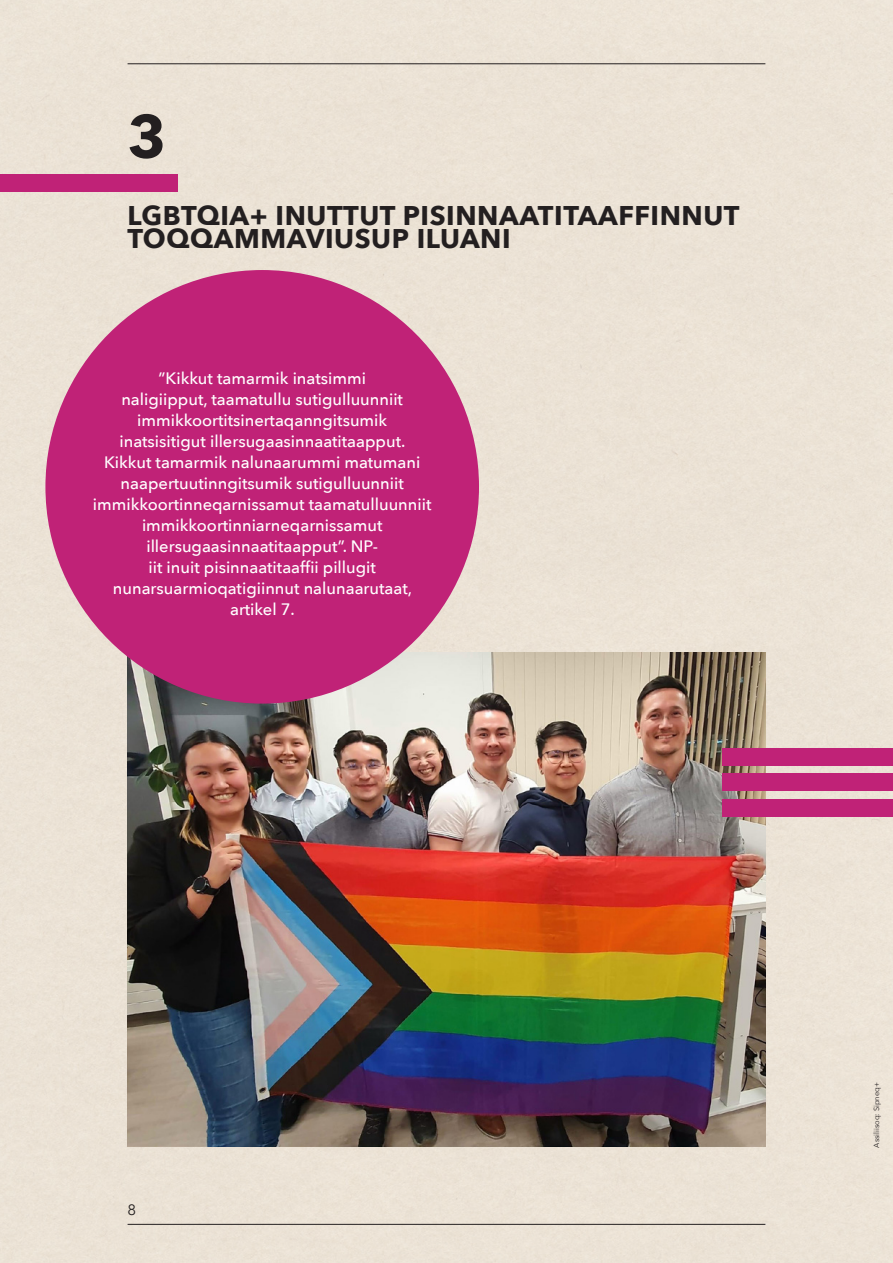
<style>
.page{position:relative;width:893px;height:1263px;background:#ebe2d6}
.page>*{position:absolute;margin:0;border:0;box-sizing:border-box;transform-origin:0 0}
.MR_1{font:700 60px "Avenir Next";color:#231f20}
.MR_1_over{font:700 27px/22.5px "Avenir Next";letter-spacing:.02em;color:#231f20}
.t1{font:500 16.5px/21px "Avenir Next";color:#fff;text-align:center}
.t2{font:15px "Avenir Next";color:#231f20}
.t3{font:7.5px "Avenir Next";color:#231f20}
</style>
<div class="page">
<hr style="left:128px;top:63px;width:637px;height:1px;background:#231f20">
<hr style="left:128px;top:1224px;width:637px;height:1px;background:#231f20">
<div style="left:0;top:174px;width:177px;height:17px;background:#c02277"></div>
<img style="left:128px;top:653px;width:637px;height:493px">
<div style="left:722px;top:748px;width:171px;height:17px;background:#c02277"></div>
<div style="left:722px;top:774px;width:171px;height:17px;background:#c02277"></div>
<div style="left:722px;top:799px;width:171px;height:17px;background:#c02277"></div>
<div style="left:45px;top:270px;width:434px;height:434px;background:#c02277;border-radius:50%"></div>
<h2 class="MR_1" style="left:128px;top:85px;width:40px">3</h2>
<p class="MR_1_over" style="left:128px;top:204px;width:613px">LGBTQIA+ INUTTUT PISINNAATITAAFFINNUT<br>TOQQAMMAVIUSUP ILUANI</p>
<p class="t1" style="left:93px;top:367px;width:340px">”Kikkut tamarmik inatsimmi<br>naligiipput, taamatullu sutigulluunniit immikkoortitsinertaqanngitsumik inatsisitigut illersugaasinnaatitaapput.<br>Kikkut tamarmik nalunaarummi matumani naapertuutinngitsumik sutigulluunniit immikkoortinneqarnissamut taamatulluunniit immikkoortinniarneqarnissamut illersugaasinnaatitaapput”. NP-<br>iit inuit pisinnaatitaaffii pillugit nunarsuarmioqatigiinnut nalunaarutaat, artikel 7.</p>
<p class="t2" style="left:128px;top:1197px;width:10px">8</p>
<p class="t3" style="left:870px;top:1148px;width:67px;rotate:-90deg">Assiliisoq: Sipneq+</p>
</div>
